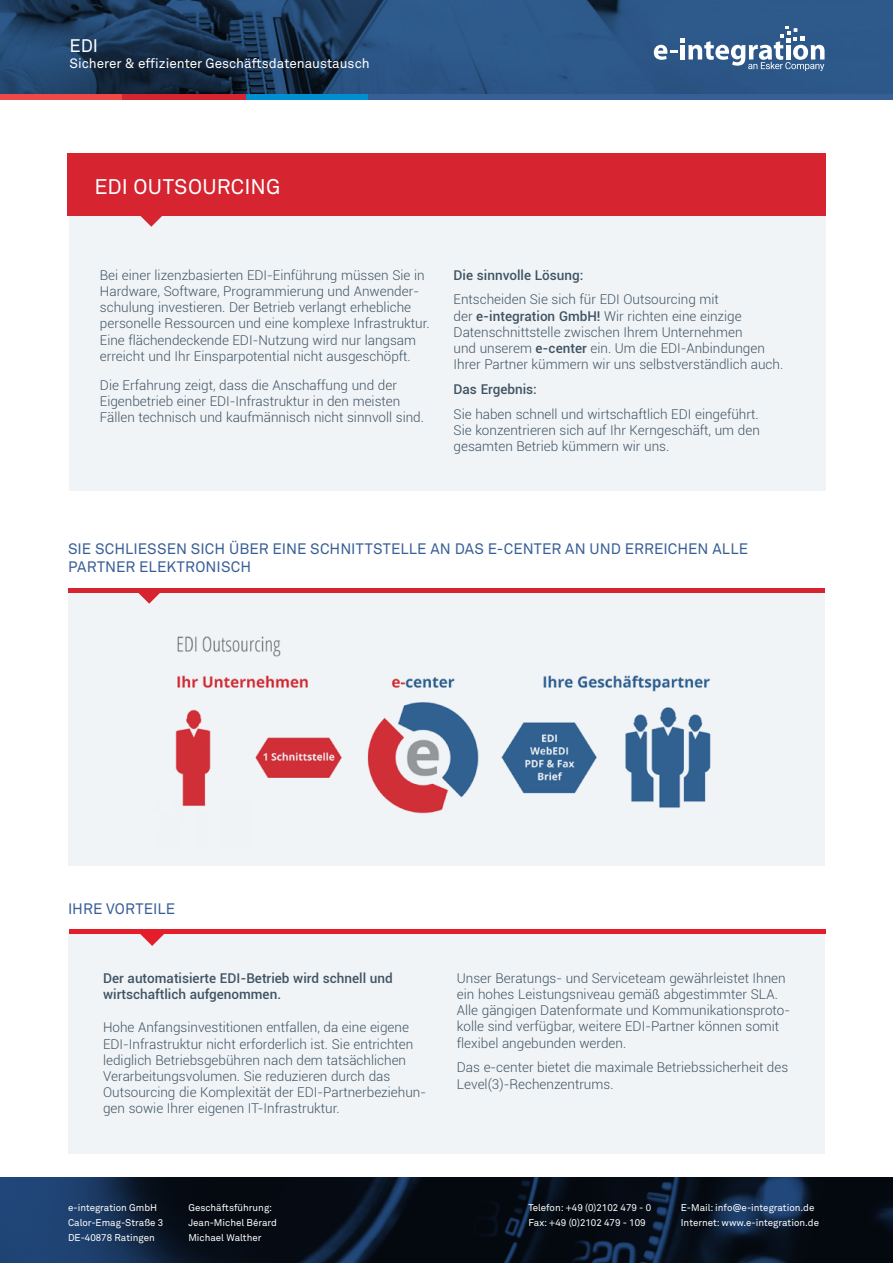
<style>
.page{position:relative;width:893px;height:1263px;background:#fff}
.page>*{position:absolute;margin:0;border:0;box-sizing:border-box;transform-origin:0 0}
.t1{font:21px "Akkurat";letter-spacing:.01em;color:#fff}
.t2{font:18px "Akkurat";color:#fff}
.t3{font:15px/18px "Akkurat";letter-spacing:.005em;color:#385e96}
.t4{font:300 13.5px/16.2px "Roboto";color:#3f5364}
.t5{font:500 13.5px/16.2px "Roboto";color:#3f5364}
.t6{font:13.5px "Akkurat";color:#fff}
.t7{font:9.75px/15px "Akkurat";color:#fff}
.s1{font-weight:500}
</style>
<div class="page">
<img style="left:0;top:0;width:893px;height:94px">
<img style="left:0;top:1178px;width:893px;height:85px">
<div style="left:69px;top:212px;width:757px;height:279px;background:#f1f4f6"></div>
<div style="left:68px;top:588px;width:757px;height:277px;background:#f1f4f6"></div>
<img style="left:175px;top:636px;width:536px;height:178px">
<svg style="left:134px;top:592px;width:30px;height:12px"></svg>
<hr style="left:68px;top:588px;width:757px;height:4px;background:#d62430">
<svg style="left:140px;top:216px;width:22px;height:11px"></svg>
<svg style="left:654px;top:26px;width:170px;height:44px"></svg>
<div style="left:0;top:94px;width:122px;height:6px;background:#f04747"></div>
<div style="left:122px;top:94px;width:124px;height:6px;background:#d62430"></div>
<div style="left:246px;top:94px;width:124px;height:6px;background:#008fd1"></div>
<div style="left:368px;top:94px;width:525px;height:6px;background:#385e96"></div>
<div style="left:68px;top:153px;width:758px;height:63px;background:#d62430"></div>
<div style="left:68px;top:934px;width:757px;height:219px;background:#f1f4f6"></div>
<svg style="left:140px;top:934px;width:24px;height:12px"></svg>
<div style="left:69px;top:929px;width:757px;height:5px;background:#e51d2b"></div>
<h2 class="t2" style="left:69px;top:35px;width:30px">EDI</h2>
<p class="t6" style="left:69px;top:55px;width:302px">Sicherer &amp; effizienter Geschäftsdatenaustausch</p>
<h1 class="t1" style="left:94px;top:174px;width:187px">EDI OUTSOURCING</h1>
<p class="t4" style="left:100px;top:266px;width:331px">Bei einer lizenzbasierten EDI-Einführung müssen Sie in Hardware, Software, Programmierung und Anwender&shy;schulung investieren. Der Betrieb verlangt erhebliche personelle Ressourcen und eine komplexe Infrastruktur.<br>Eine flächendeckende EDI-Nutzung wird nur langsam erreicht und Ihr Einsparpotential nicht ausgeschöpft.</p>
<p class="t4" style="left:100px;top:376px;width:326px">Die Erfahrung zeigt, dass die Anschaffung und der<br>Eigenbetrieb einer EDI-Infrastruktur in den meisten<br>Fällen technisch und kaufmännisch nicht sinnvoll sind.</p>
<p class="t5" style="left:454px;top:266px;width:131px">Die sinnvolle Lösung:</p>
<p class="t4" style="left:454px;top:291px;width:331px">Entscheiden Sie sich für EDI Outsourcing mit<br>der <span class="s1">e-integration GmbH!</span> Wir richten eine einzige Datenschnittstelle zwischen Ihrem Unternehmen<br>und unserem <span class="s1">e-center</span> ein. Um die EDI-Anbindungen Ihrer Partner kümmern wir uns selbstverständlich auch.</p>
<p class="t5" style="left:454px;top:380px;width:85px">Das Ergebnis:</p>
<p class="t4" style="left:454px;top:405px;width:308px;text-align:justify">Sie haben schnell und wirtschaftlich EDI eingeführt.<br>Sie konzentrieren sich auf Ihr Kerngeschäft, um den gesamten Betrieb kümmern wir uns.</p>
<p class="t3" style="left:68px;top:540px;width:681px">SIE SCHLIESSEN SICH ÜBER EINE SCHNITTSTELLE AN DAS E-CENTER AN UND ERREICHEN ALLE<br>PARTNER ELEKTRONISCH</p>
<p class="t3" style="left:68px;top:900px;width:109px">IHRE VORTEILE</p>
<p class="t5" style="left:103px;top:969px;width:291px">Der automatisierte EDI-Betrieb wird schnell und wirtschaftlich aufgenommen.</p>
<p class="t4" style="left:103px;top:1019px;width:324px">Hohe Anfangsinvestitionen entfallen, da eine eigene EDI-Infrastruktur nicht erforderlich ist. Sie entrichten lediglich Betriebsgebühren nach dem tatsächlichen Verarbeitungsvolumen. Sie reduzieren durch das Outsourcing die Komplexität der EDI-Partnerbeziehun&shy;gen sowie Ihrer eigenen IT-Infrastruktur.</p>
<p class="t4" style="left:457px;top:969px;width:335px">Unser Beratungs- und Serviceteam gewährleistet Ihnen ein hohes Leistungsniveau gemäß abgestimmter SLA.<br>Alle gängigen Datenformate und Kommunikationsproto&shy;kolle sind verfügbar, weitere EDI-Partner können somit flexibel angebunden werden.</p>
<p class="t4" style="left:457px;top:1059px;width:333px">Das e-center bietet die maximale Betriebssicherheit des<br>Level(3)-Rechenzentrums.</p>
<p class="t7" style="left:68px;top:1200px;width:97px">e-integration GmbH<br>Calor-Emag-Straße 3<br>DE-40878 Ratingen</p>
<p class="t7" style="left:528px;top:1200px;width:124px">Telefon: +49 (0)2102 479 - 0<br>Fax: +49 (0)2102 479 - 109</p>
<p class="t7" style="left:188px;top:1200px;width:90px">Geschäftsführung:<br>Jean-Michel Bérard<br>Michael Walther</p>
<p class="t7" style="left:681px;top:1200px;width:140px">E-Mail: info@e-integration.de<br>Internet: www.e-integration.de</p>
</div>
